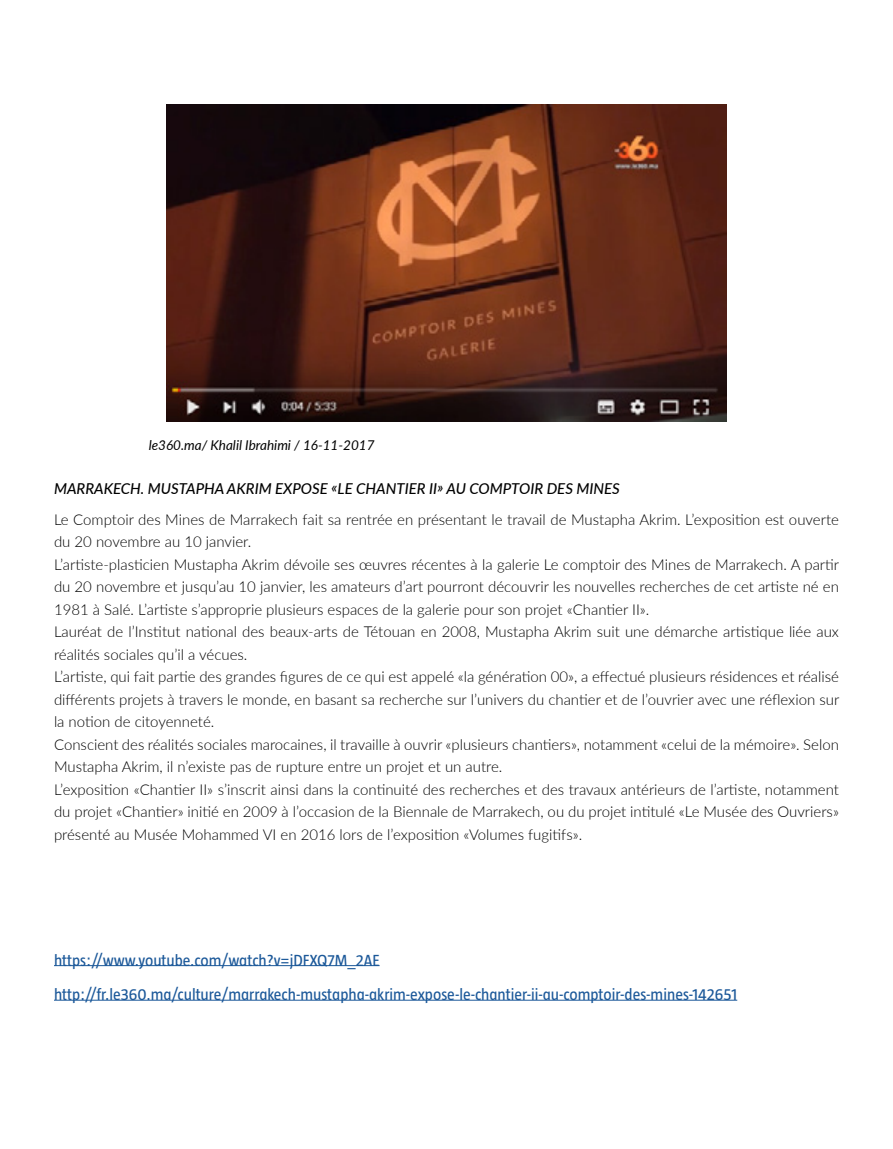
<style>
.page{position:relative;width:893px;height:1149px;background:#fff}
.page>*{position:absolute;margin:0;border:0;box-sizing:border-box;transform-origin:0 0}
.t1{font:16.5px "Taz";color:#1b5899}
.t2{font:300 15px/22.5px "Lato";color:#000}
.t3{font:italic 500 15px "Lato";color:#000}
.t4{font:italic 13.5px "Lato";color:#000}
</style>
<div class="page">
<hr style="left:54px;top:999px;width:683px;height:1px;background:#1b5899">
<hr style="left:54px;top:965px;width:326px;height:1px;background:#1b5899">
<img style="left:166px;top:104px;width:561px;height:317px">
<p class="t4" style="left:149px;top:435px;width:227px">le360.ma/ Khalil Ibrahimi / 16-11-2017</p>
<p class="t3" style="left:54px;top:477px;width:567px">MARRAKECH. MUSTAPHA AKRIM EXPOSE «LE CHANTIER II» AU COMPTOIR DES MINES</p>
<p class="t2" style="left:54px;top:507px;width:786px">Le Comptoir des Mines de Marrakech fait sa rentrée en présentant le travail de Mustapha Akrim. L’exposition est ouverte du 20 novembre au 10 janvier.</p>
<p class="t2" style="left:54px;top:552px;width:787px;text-align:justify">L’artiste-plasticien Mustapha Akrim dévoile ses œuvres récentes à la galerie Le comptoir des Mines de Marrakech. A partir du 20 novembre et jusqu’au 10 janvier, les amateurs d’art pourront découvrir les nouvelles recherches de cet artiste né en 1981 à Salé. L’artiste s’approprie plusieurs espaces de la galerie pour son projet «Chantier II».</p>
<p class="t2" style="left:54px;top:620px;width:786px">Lauréat de l’Institut national des beaux-arts de Tétouan en 2008, Mustapha Akrim suit une démarche artistique liée aux réalités sociales qu’il a vécues.</p>
<p class="t2" style="left:54px;top:665px;width:787px;text-align:justify">L’artiste, qui fait partie des grandes figures de ce qui est appelé «la génération 00», a effectué plusieurs résidences et réalisé différents projets à travers le monde, en basant sa recherche sur l’univers du chantier et de l’ouvrier avec une réflexion sur la notion de citoyenneté.</p>
<p class="t2" style="left:54px;top:732px;width:786px">Conscient des réalités sociales marocaines, il travaille à ouvrir «plusieurs chantiers», notamment «celui de la mémoire». Selon<br>Mustapha Akrim, il n’existe pas de rupture entre un projet et un autre.</p>
<p class="t2" style="left:54px;top:777px;width:786px;text-align:justify">L’exposition «Chantier II» s’inscrit ainsi dans la continuité des recherches et des travaux antérieurs de l’artiste, notamment du projet «Chantier» initié en 2009 à l’occasion de la Biennale de Marrakech, ou du projet intitulé «Le Musée des Ouvriers» présenté au Musée Mohammed VI en 2016 lors de l’exposition «Volumes fugitifs».</p>
<p class="t1" style="left:54px;top:951px;width:327px">https://www.youtube.com/watch?v=jDFXQ7M_2AE</p>
<p class="t1" style="left:54px;top:985px;width:685px">http://fr.le360.ma/culture/marrakech-mustapha-akrim-expose-le-chantier-ii-au-comptoir-des-mines-142651</p>
</div>
